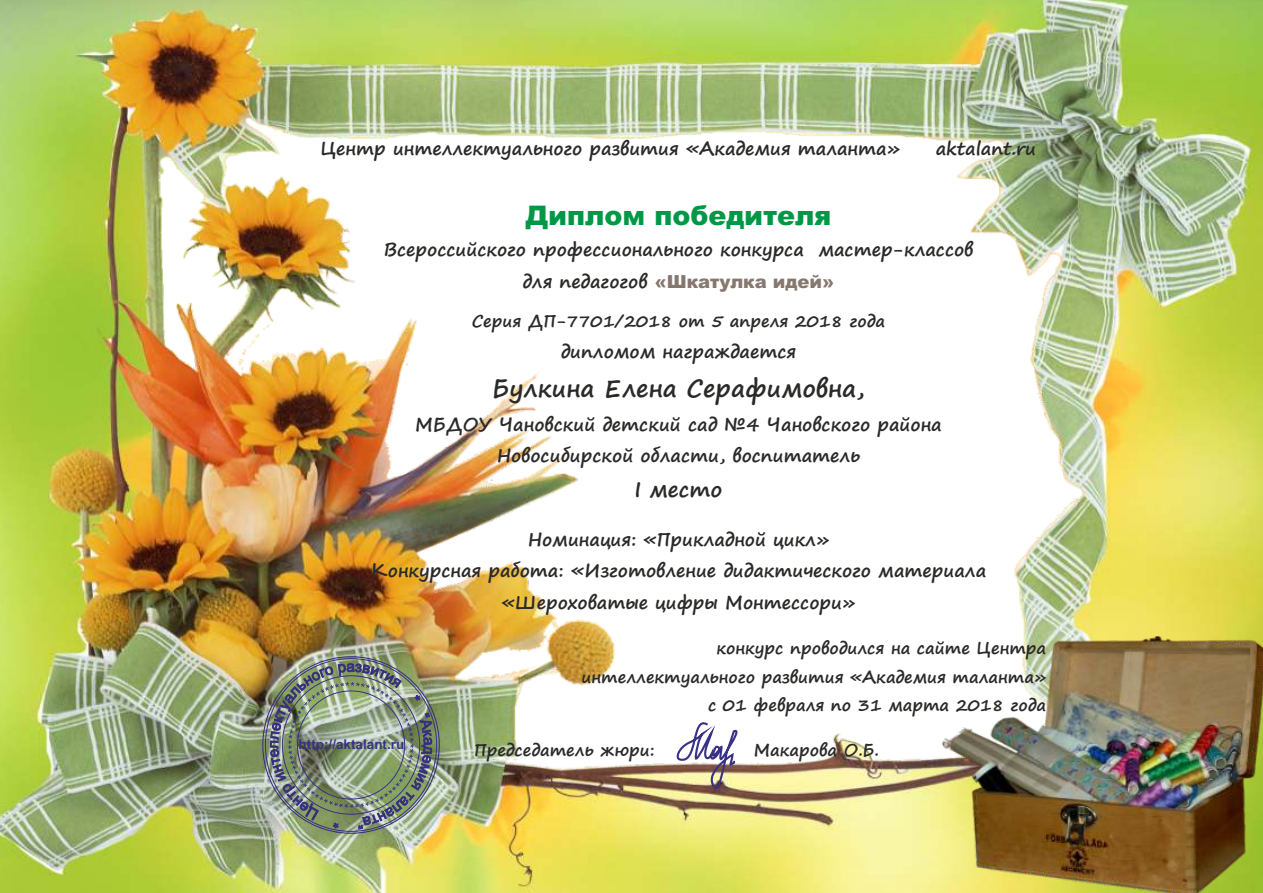
<style>
.page{position:relative;width:1263px;height:893px;background:#fff}
.page>*{position:absolute;margin:0;border:0;box-sizing:border-box;transform-origin:0 0}
.t1{font:900 27px "Arial";color:#009846}
.t2{font:700 24px "Segoe Print";color:#2b2a29}
.t3{font:700 21px "Segoe Print";color:#2b2a29}
.t4{font:700 18px/31.3px "Segoe Print";color:#2b2a29;text-align:center}
.t5{font:900 18px "Arial";color:#86776f}
.t6{font:700 16.5px/28.8px "Segoe Print";color:#2b2a29;text-align:right}
.t7{font:700 13.5px "Arial";color:#393185}
.s1{font-family:"Segoe Print";font-weight:700;color:#2b2a29}
</style>
<div class="page">
<img style="left:0;top:0;width:1263px;height:893px">
<img style="left:942px;top:636px;width:321px;height:257px">
<svg style="left:672px;top:708px;width:71px;height:98px"></svg>
<img style="left:270px;top:663px;width:163px;height:166px">
<p class="t4" style="left:320px;top:135px;width:581px">Центр интеллектуального развития «Академия таланта»</p>
<p class="t4" style="left:936px;top:135px;width:102px">aktalant.ru</p>
<h1 class="t1" style="left:525px;top:206px;width:307px">Диплом победителя</h1>
<p class="t4" style="left:383px;top:236px;width:591px">Всероссийского профессионального конкурса мастер-классов</p>
<p class="t5" style="left:522px;top:275px;width:313px"><span class="s1">для педагогов</span> «Шкатулка идей»</p>
<p class="t6" style="left:472px;top:308px;width:415px">Серия ДП-7701/2018 от 5 апреля 2018 года</p>
<p class="t4" style="left:561px;top:337px;width:237px">дипломом награждается</p>
<h2 class="t2" style="left:492px;top:376px;width:374px">Булкина Елена Серафимовна,</h2>
<p class="t4" style="left:415px;top:410px;width:528px">МБДОУ Чановский детский сад №4 Чановского района<br>Новосибирской области, воспитатель</p>
<p class="t3" style="left:634px;top:479px;width:89px">I место</p>
<p class="t4" style="left:371px;top:525px;width:617px">Номинация: «Прикладной цикл»<br>Конкурсная работа: «Изготовление дидактического материала «Шероховатые цифры Монтессори»</p>
<p class="t6" style="left:582px;top:635px;width:466px">конкурс проводился на сайте Центра интеллектуального развития «Академия таланта» с 01 февраля по 31 марта 2018 года</p>
<p class="t6" style="left:474px;top:737px;width:182px">Председатель жюри:</p>
<p class="t6" style="left:754px;top:737px;width:127px">Макарова О.Б.</p>
<p class="t7" style="left:299px;top:739px;width:107px">http://aktalant.ru</p>
</div>
